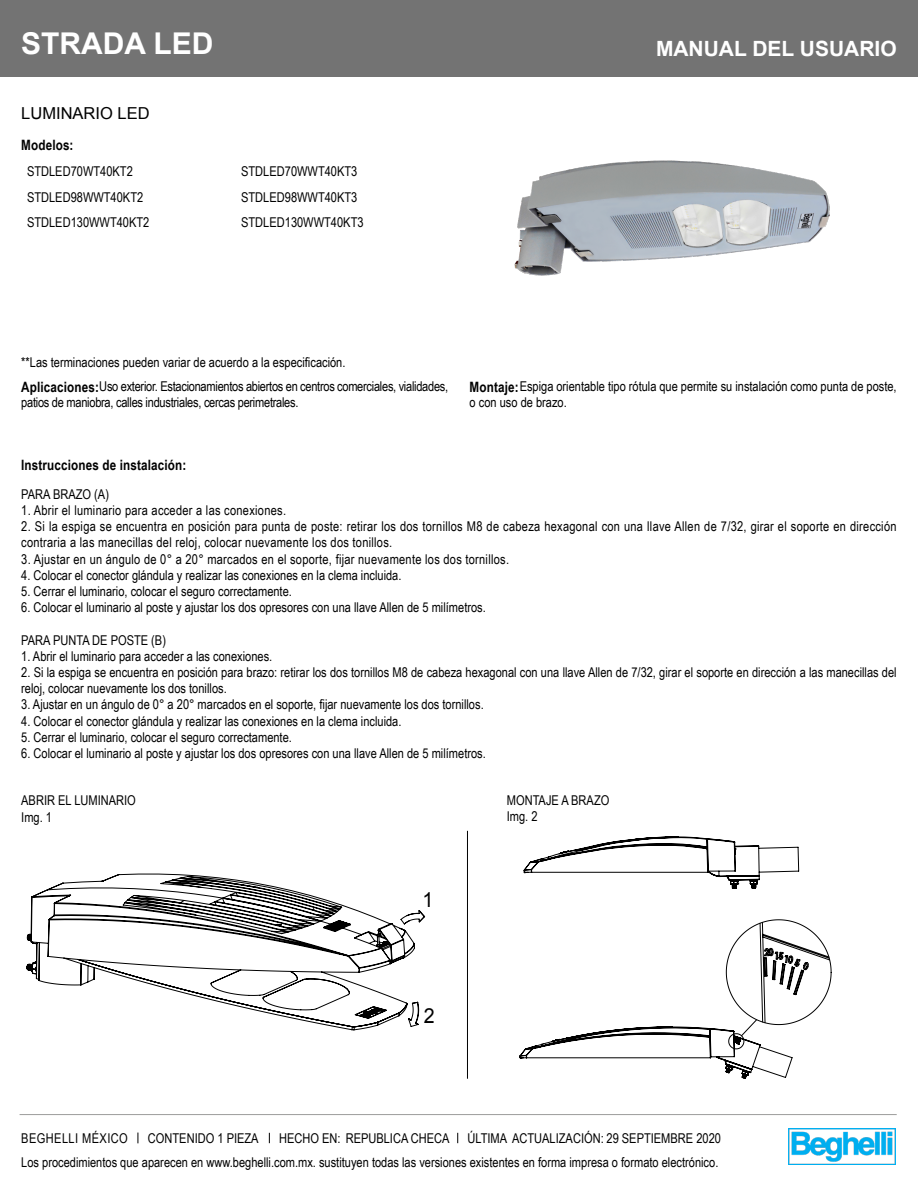
<style>
.page{position:relative;width:918px;height:1188px;background:#fff}
.page>*{position:absolute;margin:0;border:0;box-sizing:border-box;transform-origin:0 0}
.t1{font:700 30px "Arial";color:#fff}
.t2{font:700 21px "Arial";color:#fff}
.t3{font:20.7px "Arial";color:#000;scale:.95 1}
.t4{font:16.5px "Arial";color:#000}
.t5{font:700 14.25px "Arial Narrow";letter-spacing:.01em;color:#000}
.t6{font:13.5px/16.2px "Arial Narrow";color:#000}
.t7{font:13.5px/16.2px "Arial Narrow";letter-spacing:.02em;color:#000}
.t8{font:13.5px/24.3px "Arial Narrow";letter-spacing:-.02em;color:#000}
.t9{font:13.5px "Arial Narrow";letter-spacing:.03em;color:#000}
.s1{font-weight:700;font-size:14.25px}
</style>
<div class="page">
<div style="left:0;top:0;width:918px;height:77px;background:#737373"></div>
<hr style="left:20px;top:1114px;width:877px;height:1px;background:#9d9d9c">
<img style="left:789px;top:1129px;width:106px;height:36px">
<img style="left:514px;top:160px;width:316px;height:116px">
<hr style="left:467px;top:831px;width:1px;height:248px;background:#000">
<svg style="left:27px;top:874px;width:398px;height:156px"></svg>
<svg style="left:520px;top:920px;width:311px;height:159px"></svg>
<svg style="left:524px;top:837px;width:275px;height:52px"></svg>
<h1 class="t1" style="left:21px;top:22px;width:194px">STRADA LED</h1>
<p class="t4" style="left:21px;top:102px;width:130px">LUMINARIO LED</p>
<p class="t5" style="left:21px;top:135px;width:54px">Modelos:</p>
<p class="t6" style="left:27px;top:163px;width:107px">STDLED70WT40KT2</p>
<p class="t6" style="left:241px;top:163px;width:118px">STDLED70WWT40KT3</p>
<p class="t6" style="left:27px;top:189px;width:118px">STDLED98WWT40KT2</p>
<p class="t6" style="left:241px;top:189px;width:118px">STDLED98WWT40KT3</p>
<p class="t6" style="left:27px;top:214px;width:124px">STDLED130WWT40KT2</p>
<p class="t6" style="left:241px;top:214px;width:124px">STDLED130WWT40KT3</p>
<h2 class="t2" style="left:656px;top:33px;width:242px">MANUAL DEL USUARIO</h2>
<p class="t8" style="left:21px;top:350px;width:429px">**Las terminaciones pueden variar de acuerdo a la especificación.<br><span class="s1">Aplicaciones:</span>Uso exterior. Estacionamientos abiertos en centros comerciales, vialidades,</p>
<p class="t6" style="left:470px;top:378px;width:429px"><span class="s1">Montaje:</span>Espiga orientable tipo rótula que permite su instalación como punta de poste,</p>
<p class="t8" style="left:21px;top:390px;width:279px">patios de maniobra, calles industriales, cercas perimetrales.</p>
<p class="t6" style="left:470px;top:394px;width:99px">o con uso de brazo.</p>
<p class="t5" style="left:21px;top:455px;width:167px">Instrucciones de instalación:</p>
<p class="t6" style="left:21px;top:485px;width:89px">PARA BRAZO (A)</p>
<p class="t7" style="left:21px;top:502px;width:266px">1. Abrir el luminario para acceder a las conexiones.</p>
<p class="t7" style="left:21px;top:518px;width:877px">2. Si la espiga se encuentra en posición para punta de poste: retirar los dos tornillos M8 de cabeza hexagonal con una llave Allen de 7/32, girar el soporte en dirección contraria a las manecillas del reloj, colocar nuevamente los dos tonillos.</p>
<p class="t7" style="left:21px;top:550px;width:489px">3. Ajustar en un ángulo de 0° a 20° marcados en el soporte, fijar nuevamente los dos tornillos.</p>
<p class="t6" style="left:21px;top:566px;width:382px">4. Colocar el conector glándula y realizar las conexiones en la clema incluida.</p>
<p class="t6" style="left:21px;top:583px;width:272px">5. Cerrar el luminario, colocar el seguro correctamente.</p>
<p class="t6" style="left:21px;top:599px;width:466px">6. Colocar el luminario al poste y ajustar los dos opresores con una llave Allen de 5 milímetros.</p>
<p class="t6" style="left:21px;top:631px;width:146px">PARA PUNTA DE POSTE (B)</p>
<p class="t6" style="left:21px;top:647px;width:253px">1. Abrir el luminario para acceder a las conexiones.</p>
<p class="t6" style="left:21px;top:664px;width:877px">2. Si la espiga se encuentra en posición para brazo: retirar los dos tornillos M8 de cabeza hexagonal con una llave Allen de 7/32, girar el soporte en dirección a las manecillas del reloj, colocar nuevamente los dos tonillos.</p>
<p class="t6" style="left:21px;top:696px;width:464px">3. Ajustar en un ángulo de 0° a 20° marcados en el soporte, fijar nuevamente los dos tornillos.</p>
<p class="t6" style="left:21px;top:712px;width:382px">4. Colocar el conector glándula y realizar las conexiones en la clema incluida.</p>
<p class="t6" style="left:21px;top:728px;width:272px">5. Cerrar el luminario, colocar el seguro correctamente.</p>
<p class="t6" style="left:21px;top:745px;width:466px">6. Colocar el luminario al poste y ajustar los dos opresores con una llave Allen de 5 milímetros.</p>
<p class="t6" style="left:21px;top:792px;width:116px">ABRIR EL LUMINARIO<br>Img. 1</p>
<p class="t6" style="left:507px;top:791px;width:104px">MONTAJE A BRAZO<br>Img. 2</p>
<h3 class="t3" style="left:422px;top:886px;width:13px">1</h3>
<h3 class="t3" style="left:424px;top:1003px;width:13px">2</h3>
<p class="t6" style="left:21px;top:1126px;width:701px;line-height:23.9px;text-align:right">ÚLTIMA ACTUALIZACIÓN: 29 SEPTIEMBRE 2020<br>Los procedimientos que aparecen en www.beghelli.com.mx. sustituyen todas las versiones existentes en forma impresa o formato electrónico.</p>
<p class="t9" style="left:21px;top:1128px;width:108px">BEGHELLI MÉXICO</p>
<p class="t6" style="left:148px;top:1130px;width:112px">CONTENIDO 1 PIEZA</p>
<p class="t6" style="left:279px;top:1130px;width:172px">HECHO EN: REPUBLICA CHECA</p>
</div>
